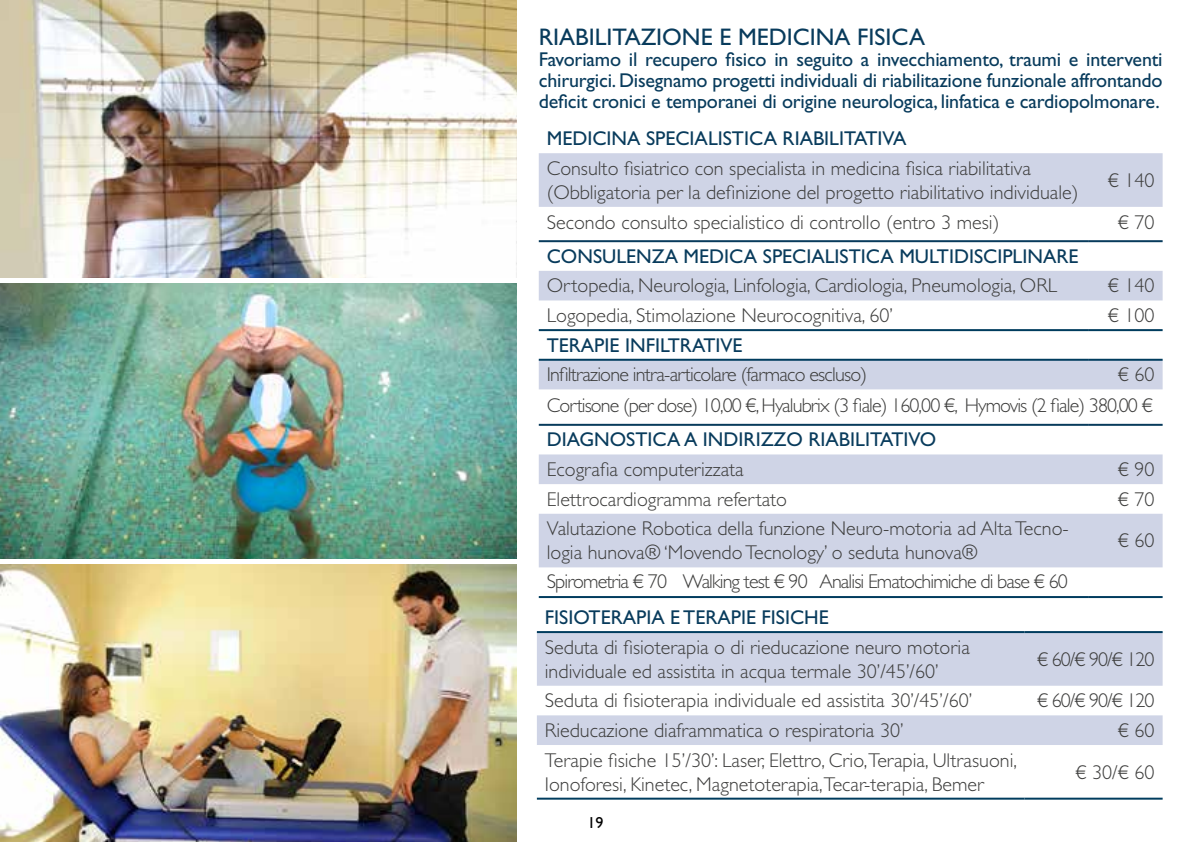
<style>
.page{position:relative;width:1191px;height:842px;background:#fff}
.page>*{position:absolute;margin:0;border:0;box-sizing:border-box;transform-origin:0 0}
.t1{font:24px "Gill Sans Std";color:#083b5c}
.t2{font:300 20px/24px "Gill Sans Std";color:#3c3c3b}
.t3{font:20px/21px "Gill Sans Std";color:#083b5c;text-align:justify}
.t4{font:300 20px "Gill Sans Std";letter-spacing:-.045em;color:#3c3c3b}
.t5{font:300 20px "Gill Sans Std";letter-spacing:-.04em;color:#3c3c3b}
.t6{font:16px "Gill Sans Std";color:#000}
</style>
<div class="page">
<div style="left:539px;top:153px;width:623px;height:54px;background:#cfd4e6"></div>
<div style="left:539px;top:454px;width:623px;height:30px;background:#cfd4e6"></div>
<div style="left:539px;top:514px;width:623px;height:53px;background:#cfd4e6"></div>
<hr style="left:539px;top:424px;width:550px;height:2px;background:#083b5c">
<hr style="left:1089px;top:424px;width:73px;height:2px;background:#083b5c">
<hr style="left:539px;top:596px;width:550px;height:2px;background:#003c5e">
<hr style="left:1089px;top:596px;width:73px;height:2px;background:#003c5e">
<svg style="left:539px;top:271px;width:623px;height:118px;fill:#cfd4e6"></svg>
<hr style="left:539px;top:240px;width:550px;height:2px;background:#083b5c">
<hr style="left:1089px;top:240px;width:73px;height:2px;background:#083b5c">
<hr style="left:539px;top:359px;width:550px;height:2px;background:#003c5e">
<hr style="left:1089px;top:359px;width:73px;height:2px;background:#003c5e">
<hr style="left:539px;top:329px;width:550px;height:2px;background:#003c5e">
<hr style="left:1089px;top:329px;width:73px;height:2px;background:#003c5e">
<img style="left:0;top:564px;width:516px;height:278px">
<img style="left:0;top:283px;width:516px;height:275px">
<img style="left:0;top:0;width:516px;height:278px">
<svg style="left:537px;top:633px;width:625px;height:112px;fill:#cfd4e6"></svg>
<hr style="left:537px;top:798px;width:487px;height:2px;background:#003c5e">
<hr style="left:1024px;top:798px;width:138px;height:2px;background:#003c5e">
<hr style="left:537px;top:631px;width:487px;height:2px;background:#003c5e">
<hr style="left:1024px;top:631px;width:138px;height:2px;background:#003c5e">
<p class="t1" style="left:539px;top:23px;width:388px">RIABILITAZIONE E MEDICINA FISICA</p>
<p class="t3" style="left:539px;top:49px;width:625px">Favoriamo il recupero fisico in seguito a invecchiamento, traumi e interventi chirurgici. Disegnamo progetti individuali di riabilitazione funzionale affrontando deficit cronici e temporanei di origine neurologica, linfatica e cardiopolmonare.</p>
<p class="t3" style="left:547px;top:128px;width:361px">MEDICINA SPECIALISTICA RIABILITATIVA</p>
<p class="t2" style="left:547px;top:156px;width:533px">Consulto fisiatrico con specialista in medicina fisica riabilitativa (Obbligatoria per la definizione del progetto riabilitativo individuale)</p>
<p class="t2" style="left:1107px;top:168px;width:48px">€ 140</p>
<p class="t2" style="left:547px;top:210px;width:454px">Secondo consulto specialistico di controllo (entro 3 mesi)</p>
<p class="t2" style="left:1117px;top:210px;width:38px">€ 70</p>
<p class="t3" style="left:547px;top:246px;width:533px">CONSULENZA MEDICA SPECIALISTICA MULTIDISCIPLINARE</p>
<p class="t2" style="left:547px;top:274px;width:512px">Ortopedia, Neurologia, Linfologia, Cardiologia, Pneumologia, ORL</p>
<p class="t2" style="left:1107px;top:274px;width:48px">€ 140</p>
<p class="t2" style="left:547px;top:304px;width:348px">Logopedia, Stimolazione Neurocognitiva, 60’</p>
<p class="t2" style="left:1107px;top:304px;width:48px">€ 100</p>
<p class="t3" style="left:547px;top:335px;width:197px">TERAPIE INFILTRATIVE</p>
<p class="t5" style="left:547px;top:363px;width:322px">Infiltrazione intra-articolare (farmaco escluso)</p>
<p class="t2" style="left:1117px;top:363px;width:38px">€ 60</p>
<p class="t4" style="left:547px;top:394px;width:607px">Cortisone (per dose) 10,00 €, Hyalubrix (3 fiale) 160,00 €, Hymovis (2 fiale) 380,00 €</p>
<p class="t3" style="left:547px;top:429px;width:391px">DIAGNOSTICA A INDIRIZZO RIABILITATIVO</p>
<p class="t2" style="left:547px;top:458px;width:198px">Ecografia computerizzata</p>
<p class="t2" style="left:1117px;top:458px;width:38px">€ 90</p>
<p class="t2" style="left:547px;top:487px;width:242px">Elettrocardiogramma refertato</p>
<p class="t2" style="left:1117px;top:487px;width:38px">€ 70</p>
<p class="t2" style="left:547px;top:517px;width:523px">Valutazione Robotica della funzione Neuro-motoria ad Alta Tecno&shy;logia hunova® ‘Movendo Tecnology’ o seduta hunova®</p>
<p class="t2" style="left:1117px;top:529px;width:38px">€ 60</p>
<p class="t4" style="left:547px;top:570px;width:522px">Spirometria € 70 Walking test € 90 Analisi Ematochimiche di base € 60</p>
<p class="t3" style="left:545px;top:607px;width:285px">FISIOTERAPIA E TERAPIE FISICHE</p>
<p class="t2" style="left:545px;top:635px;width:426px">Seduta di fisioterapia o di rieducazione neuro motoria individuale ed assistita in acqua termale 30’/45’/60’</p>
<p class="t2" style="left:1037px;top:647px;width:119px">€ 60/€ 90/€ 120</p>
<p class="t2" style="left:545px;top:689px;width:429px">Seduta di fisioterapia individuale ed assistita 30’/45’/60’</p>
<p class="t2" style="left:1037px;top:689px;width:119px">€ 60/€ 90/€ 120</p>
<p class="t2" style="left:545px;top:718px;width:360px">Rieducazione diaframmatica o respiratoria 30’</p>
<p class="t2" style="left:1117px;top:718px;width:38px">€ 60</p>
<p class="t2" style="left:545px;top:748px;width:473px">Terapie fisiche 15’/30’: Laser, Elettro, Crio,Terapia, Ultrasuoni,<br>Ionoforesi, Kinetec, Magnetoterapia,Tecar-terapia, Bemer</p>
<p class="t2" style="left:1075px;top:760px;width:81px">€ 30/€ 60</p>
<p class="t6" style="left:587px;top:813px;width:17px">19</p>
</div>
